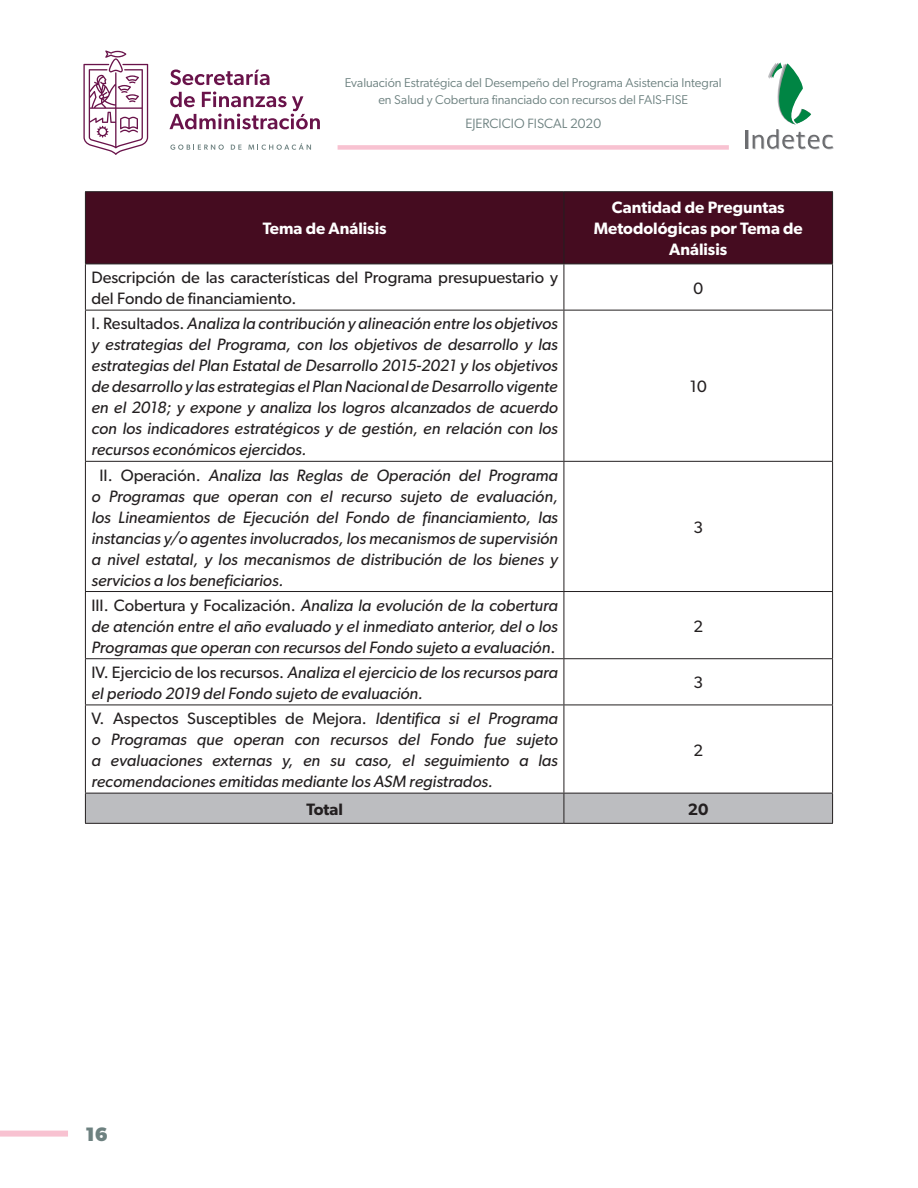
<style>
.page{position:relative;width:918px;height:1188px;background:#fff}
.page>*{position:absolute;margin:0;border:0;box-sizing:border-box;transform-origin:0 0}
.t1{font:700 19.5px "Gibson";color:#6d8180}
.Texto_Tablas{font:italic 16.5px/21px "Gibson";color:#231f20;text-align:justify}
.Texto_Tablas-2{font:16.5px/21px "Gibson";color:#231f20}
.Titulo_Tablas{font:600 16.5px/21px "Gibson";color:#fff;text-align:center}
.Titulo_Tablas-2{font:600 16.5px "Gibson";color:#231f20}
.t2{font:13.5px "Gibson";color:#6d8180}
.t3{font:12.75px/16.2px "Gibson";color:#6d8180;text-align:center}
.s1{font-style:normal}
</style>
<div class="page">
<div style="left:0;top:1131px;width:68px;height:6px;background:#f8c2d1"></div>
<div style="left:338px;top:145px;width:391px;height:5px;background:#f8c2d1"></div>
<svg style="left:83px;top:50px;width:65px;height:105px"></svg>
<svg style="left:170px;top:69px;width:99px;height:16px"></svg>
<svg style="left:169px;top:91px;width:151px;height:38px"></svg>
<svg style="left:170px;top:145px;width:54px;height:5px"></svg>
<svg style="left:231px;top:145px;width:11px;height:5px"></svg>
<svg style="left:248px;top:143px;width:63px;height:7px"></svg>
<svg style="left:746px;top:62px;width:88px;height:87px"></svg>
<div style="left:86px;top:192px;width:746px;height:72px;background:#450c20"></div>
<div style="left:86px;top:794px;width:746px;height:29px;background:#bcbdc0"></div>
<hr style="left:564px;top:192px;width:1px;height:72px;background:#231f20">
<hr style="left:564px;top:264px;width:1px;height:46px;background:#231f20">
<hr style="left:85px;top:310px;width:479px;height:1px;background:#231f20">
<hr style="left:564px;top:310px;width:269px;height:1px;background:#231f20">
<hr style="left:564px;top:310px;width:1px;height:151px;background:#231f20">
<hr style="left:85px;top:461px;width:479px;height:1px;background:#231f20">
<hr style="left:564px;top:461px;width:269px;height:1px;background:#231f20">
<hr style="left:564px;top:462px;width:1px;height:129px;background:#231f20">
<hr style="left:85px;top:591px;width:479px;height:1px;background:#231f20">
<hr style="left:564px;top:591px;width:269px;height:1px;background:#231f20">
<hr style="left:564px;top:592px;width:1px;height:66px;background:#231f20">
<hr style="left:85px;top:658px;width:479px;height:1px;background:#231f20">
<hr style="left:564px;top:658px;width:269px;height:1px;background:#231f20">
<hr style="left:564px;top:659px;width:1px;height:46px;background:#231f20">
<hr style="left:85px;top:705px;width:479px;height:1px;background:#231f20">
<hr style="left:564px;top:705px;width:269px;height:1px;background:#231f20">
<hr style="left:564px;top:705px;width:1px;height:88px;background:#231f20">
<hr style="left:564px;top:793px;width:1px;height:30px;background:#231f20">
<hr style="left:85px;top:264px;width:1px;height:46px;background:#231f20">
<hr style="left:832px;top:264px;width:1px;height:46px;background:#231f20">
<hr style="left:85px;top:310px;width:1px;height:151px;background:#231f20">
<hr style="left:832px;top:310px;width:1px;height:151px;background:#231f20">
<hr style="left:85px;top:462px;width:1px;height:129px;background:#231f20">
<hr style="left:832px;top:462px;width:1px;height:129px;background:#231f20">
<hr style="left:85px;top:592px;width:1px;height:66px;background:#231f20">
<hr style="left:832px;top:592px;width:1px;height:66px;background:#231f20">
<hr style="left:85px;top:659px;width:1px;height:46px;background:#231f20">
<hr style="left:832px;top:659px;width:1px;height:46px;background:#231f20">
<hr style="left:85px;top:705px;width:1px;height:88px;background:#231f20">
<hr style="left:832px;top:705px;width:1px;height:88px;background:#231f20">
<hr style="left:85px;top:191px;width:479px;height:1px;background:#231f20">
<hr style="left:85px;top:192px;width:1px;height:72px;background:#231f20">
<hr style="left:564px;top:191px;width:269px;height:1px;background:#231f20">
<hr style="left:832px;top:192px;width:1px;height:72px;background:#231f20">
<hr style="left:85px;top:264px;width:479px;height:1px;background:#231f20">
<hr style="left:564px;top:264px;width:269px;height:1px;background:#231f20">
<hr style="left:85px;top:793px;width:479px;height:1px;background:#231f20">
<hr style="left:85px;top:793px;width:1px;height:30px;background:#231f20">
<hr style="left:564px;top:793px;width:269px;height:1px;background:#231f20">
<hr style="left:832px;top:793px;width:1px;height:30px;background:#231f20">
<hr style="left:85px;top:823px;width:479px;height:1px;background:#231f20">
<hr style="left:564px;top:823px;width:269px;height:1px;background:#231f20">
<p class="t3" style="left:345px;top:75px;width:379px">Evaluación Estratégica del Desempeño del Programa Asistencia Integral en Salud y Cobertura financiado con recursos del FAIS-FISE</p>
<p class="t2" style="left:465px;top:115px;width:137px">EJERCICIO FISCAL 2020</p>
<p class="Titulo_Tablas" style="left:263px;top:218px;width:125px">Tema de Análisis</p>
<p class="Titulo_Tablas" style="left:612px;top:197px;width:174px">Cantidad de Preguntas</p>
<p class="Titulo_Tablas" style="left:594px;top:218px;width:211px">Metodológicas por Tema de<br>Análisis</p>
<p class="Texto_Tablas-2" style="left:91px;top:267px;width:468px">Descripción de las características del Programa presupuestario y del Fondo de financiamiento.</p>
<p class="Texto_Tablas-2" style="left:693px;top:277px;width:11px">0</p>
<p class="Texto_Tablas" style="left:91px;top:313px;width:468px"><span class="s1">I. Resultados.</span> Analiza la contribución y alineación entre los objetivos y estrategias del Programa, con los objetivos de desarrollo y las estrategias del Plan Estatal de Desarrollo 2015-2021 y los objetivos de desarrollo y las estrategias el Plan Nacional de Desarrollo vigente en el 2018; y expone y analiza los logros alcanzados de acuerdo con los indicadores estratégicos y de gestión, en relación con los recursos económicos ejercidos.</p>
<p class="Texto_Tablas-2" style="left:690px;top:376px;width:18px">10</p>
<p class="Texto_Tablas" style="left:91px;top:464px;width:468px;text-indent:8px"><span class="s1">II. Operación.</span> Analiza las Reglas de Operación del Programa o Programas que operan con el recurso sujeto de evaluación, los Lineamientos de Ejecución del Fondo de financiamiento, las instancias y/o agentes involucrados, los mecanismos de supervisión a nivel estatal, y los mecanismos de distribución de los bienes y servicios a los beneficiarios.</p>
<p class="Texto_Tablas" style="left:91px;top:594px;width:468px"><span class="s1">III. Cobertura y Focalización.</span> Analiza la evolución de la cobertura de atención entre el año evaluado y el inmediato anterior, del o los Programas que operan con recursos del Fondo sujeto a evaluación<span class="s1">.</span></p>
<p class="Texto_Tablas-2" style="left:693px;top:517px;width:11px">3</p>
<p class="Texto_Tablas-2" style="left:693px;top:615px;width:11px">2</p>
<p class="Texto_Tablas" style="left:91px;top:661px;width:468px"><span class="s1">IV. Ejercicio de los recursos.</span> Analiza el ejercicio de los recursos para el periodo 2019 del Fondo sujeto de evaluación.</p>
<p class="Texto_Tablas-2" style="left:693px;top:672px;width:11px">3</p>
<p class="Texto_Tablas" style="left:91px;top:708px;width:468px"><span class="s1">V. Aspectos Susceptibles de Mejora.</span> Identifica si el Programa o Programas que operan con recursos del Fondo fue sujeto a evaluaciones externas y, en su caso, el seguimiento a las recomendaciones emitidas mediante los ASM registrados.</p>
<p class="Texto_Tablas-2" style="left:693px;top:739px;width:11px">2</p>
<p class="t1" style="left:85px;top:1122px;width:24px">16</p>
<p class="Titulo_Tablas-2" style="left:306px;top:799px;width:38px">Total</p>
<p class="Titulo_Tablas-2" style="left:688px;top:799px;width:22px">20</p>
</div>
